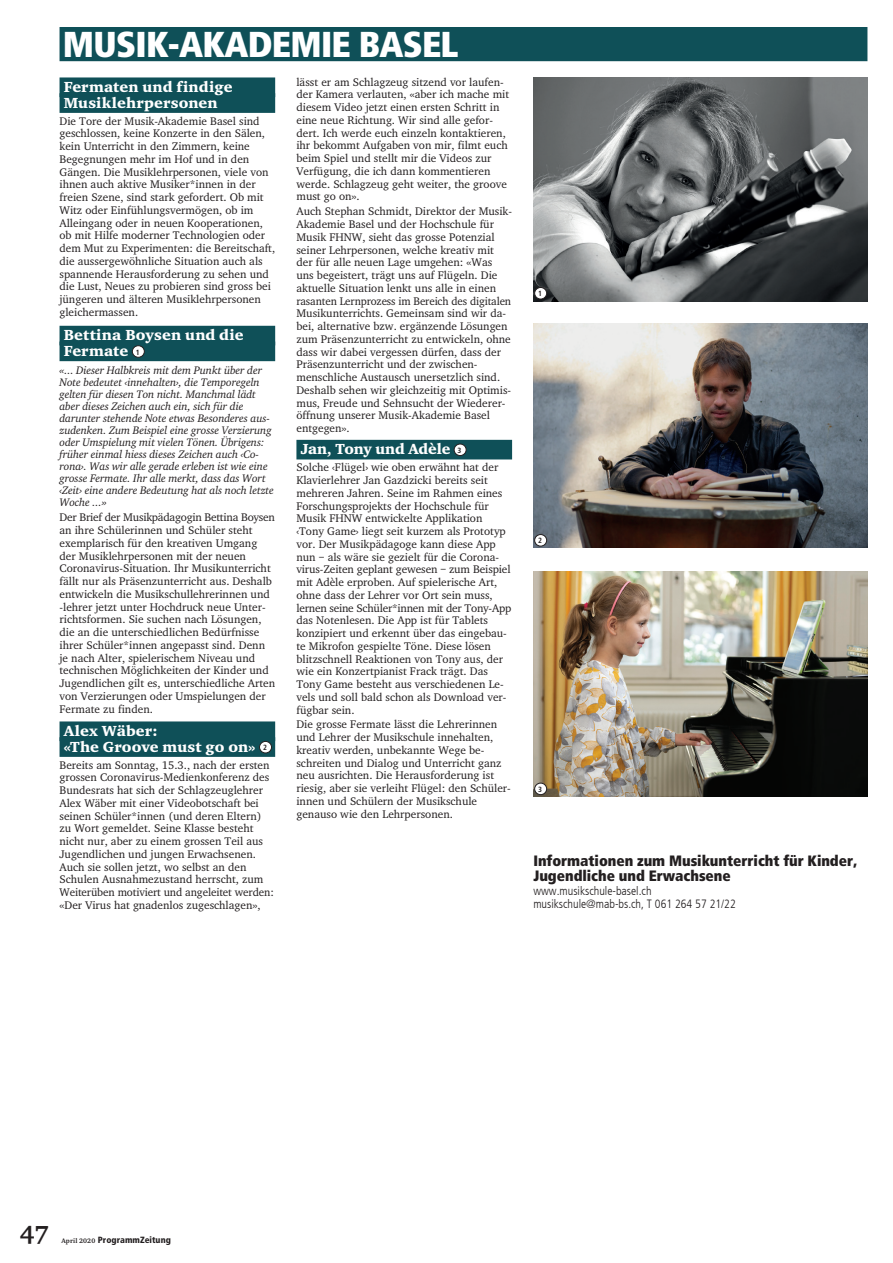
<style>
.page{position:relative;width:893px;height:1263px;background:#fff}
.page>*{position:absolute;margin:0;border:0;box-sizing:border-box;transform-origin:0 0}
.t1{font:900 condensed 36px "Frutiger LT Pro";letter-spacing:-.02em;color:#fff}
.t2{font:700 25.5px "Charter EF";color:#231f20}
.t3{font:900 15px/15.8px "Charter ITC Std";letter-spacing:.01em;color:#fff}
.t4{font:900 condensed 15px/15px "Frutiger LT Pro";letter-spacing:-.005em;color:#231f20}
.t5{font:900 15px "Charter ITC Std";letter-spacing:-.01em;color:#fff}
.t6{font:300 condensed 12px/13.5px "Frutiger LT Com";color:#231f20}
.t7{font:11.4px/12.8px "Charter EF";color:#231f20}
.t8{font:11.25px/12px "Charter EF Regular Italic Os F";letter-spacing:-.01em;color:#231f20}
.t9{font:900 condensed 9px "Frutiger LT Std";color:#231f20}
.t10{font:700 condensed 7.5px "Frutiger LT Com";color:#231f20}
.s1{font-family:"Frutiger LT Com";font-weight:700;font-stretch:condensed;font-size:7.5px;color:#231f20}
.s2{font-family:"Charter EF";font-weight:700;font-stretch:normal;font-size:6.75px}
</style>
<div class="page">
<div style="left:60px;top:27px;width:807px;height:34px;background:#0f5058"></div>
<div style="left:60px;top:77px;width:215px;height:20px;background:#0f5058"></div>
<div style="left:60px;top:93px;width:215px;height:20px;background:#0f5058"></div>
<div style="left:60px;top:326px;width:215px;height:19px;background:#0f5058"></div>
<div style="left:60px;top:341px;width:215px;height:20px;background:#0f5058"></div>
<div style="left:60px;top:721px;width:215px;height:20px;background:#0f5058"></div>
<div style="left:60px;top:737px;width:215px;height:20px;background:#0f5058"></div>
<div style="left:132px;top:346px;width:12px;height:11px;background:#fff;border-radius:50%"></div>
<div style="left:132px;top:345px;width:13px;height:12px;border:1px solid #231f20;border-radius:50%"></div>
<div style="left:260px;top:741px;width:12px;height:12px;background:#fff;border-radius:50%"></div>
<div style="left:259px;top:741px;width:13px;height:12px;border:1px solid #231f20;border-radius:50%"></div>
<div style="left:296px;top:440px;width:216px;height:19px;background:#0f5058"></div>
<div style="left:454px;top:444px;width:12px;height:12px;background:#fff;border-radius:50%"></div>
<div style="left:454px;top:444px;width:12px;height:12px;border:1px solid #231f20;border-radius:50%"></div>
<img style="left:533px;top:77px;width:334px;height:225px">
<img style="left:533px;top:323px;width:334px;height:225px">
<img style="left:533px;top:572px;width:334px;height:224px">
<div style="left:535px;top:287px;width:12px;height:12px;background:#fff;border-radius:50%"></div>
<div style="left:534px;top:287px;width:13px;height:12px;border:1px solid #231f20;border-radius:50%"></div>
<div style="left:535px;top:534px;width:12px;height:12px;background:#fff;border-radius:50%"></div>
<div style="left:534px;top:534px;width:13px;height:12px;border:1px solid #231f20;border-radius:50%"></div>
<div style="left:535px;top:783px;width:12px;height:12px;background:#fff;border-radius:50%"></div>
<div style="left:534px;top:783px;width:13px;height:12px;border:1px solid #231f20;border-radius:50%"></div>
<h1 class="t1" style="left:63px;top:22px;width:397px">MUSIK-AKADEMIE BASEL</h1>
<h3 class="t3" style="left:64px;top:79px;width:170px">Fermaten und findige<br>Musiklehrpersonen</h3>
<p class="t7" style="left:60px;top:114px;width:217px">Die Tore der Musik-Akademie Basel sind geschlossen, keine Konzerte in den Sälen, kein Unterricht in den Zimmern, keine Begegnungen mehr im Hof und in den Gängen. Die Musiklehrpersonen, viele von ihnen auch aktive Musiker*innen in der freien Szene, sind stark gefordert. Ob mit Witz oder Einfühlungsvermögen, ob im Alleingang oder in neuen Kooperationen, ob mit Hilfe moderner Technologien oder dem Mut zu Experimenten: die Bereitschaft, die aussergewöhnliche Situation auch als spannende Herausforderung zu sehen und die Lust, Neues zu probieren sind gross bei jüngeren und älteren Musiklehrpersonen gleichermassen.</p>
<h3 class="t3" style="left:64px;top:327px;width:181px">Bettina Boysen und die<br>Fermate <span class="s1">1</span></h3>
<p class="t8" style="left:60px;top:364px;width:216px">«… Dieser Halbkreis mit dem Punkt über der Note bedeutet ‹innehalten›, die Temporegeln gelten für diesen Ton nicht. Manchmal lädt aber dieses Zeichen auch ein, sich für die darunter stehende Note etwas Besonderes aus&shy;zudenken. Zum Beispiel eine grosse Verzierung oder Umspielung mit vielen Tönen. Übrigens: früher einmal hiess dieses Zeichen auch ‹Co&shy;rona›. Was wir alle gerade erleben ist wie eine grosse Fermate. Ihr alle merkt, dass das Wort ‹Zeit› eine andere Bedeutung hat als noch letzte Woche …»</p>
<p class="t7" style="left:60px;top:511px;width:217px">Der Brief der Musikpädagogin Bettina Boysen an ihre Schülerinnen und Schüler steht exemplarisch für den kreativen Umgang der Musiklehrpersonen mit der neuen Coronavirus-Situation. Ihr Musikunterricht fällt nur als Präsenzunterricht aus. Deshalb entwickeln die Musikschullehrerinnen und -lehrer jetzt unter Hochdruck neue Unter&shy;richtsformen. Sie suchen nach Lösungen, die an die unterschiedlichen Bedürfnisse ihrer Schüler*innen angepasst sind. Denn je nach Alter, spielerischem Niveau und technischen Möglichkeiten der Kinder und Jugendlichen gilt es, unterschiedliche Arten von Verzierungen oder Umspielungen der Fermate zu finden.</p>
<h3 class="t3" style="left:64px;top:723px;width:205px">Alex Wäber:<br>«The Groove must go on» <span class="s1">2</span></h3>
<p class="t7" style="left:60px;top:758px;width:216px">Bereits am Sonntag, 15.3., nach der ersten grossen Coronavirus-Medienkonferenz des Bundesrats hat sich der Schlagzeuglehrer Alex Wäber mit einer Videobotschaft bei seinen Schüler*innen (und deren Eltern) zu Wort gemeldet. Seine Klasse besteht nicht nur, aber zu einem grossen Teil aus Jugendlichen und jungen Erwachsenen.<br>Auch sie sollen jetzt, wo selbst an den Schulen Ausnahmezustand herrscht, zum Weiterüben motiviert und angeleitet werden: «Der Virus hat gnadenlos zugeschlagen»,</p>
<p class="t7" style="left:296px;top:75px;width:214px">lässt er am Schlagzeug sitzend vor laufen&shy;der Kamera verlauten, «aber ich mache mit diesem Video jetzt einen ersten Schritt in eine neue Richtung. Wir sind alle gefor&shy;dert. Ich werde euch einzeln kontaktieren, ihr bekommt Aufgaben von mir, filmt euch beim Spiel und stellt mir die Videos zur Verfügung, die ich dann kommentieren werde. Schlagzeug geht weiter, the groove must go on».</p>
<p class="t7" style="left:296px;top:205px;width:217px">Auch Stephan Schmidt, Direktor der Musik-Akademie Basel und der Hochschule für Musik FHNW, sieht das grosse Potenzial seiner Lehrpersonen, welche kreativ mit der für alle neuen Lage umgehen: «Was uns begeistert, trägt uns auf Flügeln. Die aktuelle Situation lenkt uns alle in einen rasanten Lernprozess im Bereich des digitalen Musikunterrichts. Gemeinsam sind wir da&shy;bei, alternative bzw. ergänzende Lösungen zum Präsenzunterricht zu entwickeln, ohne dass wir dabei vergessen dürfen, dass der Präsenzunterricht und der zwischen&shy;menschliche Austausch unersetzlich sind.<br>Deshalb sehen wir gleichzeitig mit Optimis&shy;mus, Freude und Sehnsucht der Wiederer&shy;öffnung unserer Musik-Akademie Basel entgegen».</p>
<h3 class="t5" style="left:301px;top:440px;width:162px">Jan, Tony und Adèle <span class="s1">3</span></h3>
<p class="t7" style="left:296px;top:461px;width:216px">Solche ‹Flügel› wie oben erwähnt hat der Klavierlehrer Jan Gazdzicki bereits seit mehreren Jahren. Seine im Rahmen eines Forschungsprojekts der Hochschule für Musik FHNW entwickelte Applikation ‹Tony Game› liegt seit kurzem als Prototyp vor. Der Musikpädagoge kann diese App nun – als wäre sie gezielt für die Corona&shy;virus-Zeiten geplant gewesen – zum Beispiel mit Adèle erproben. Auf spielerische Art, ohne dass der Lehrer vor Ort sein muss, lernen seine Schüler*innen mit der Tony-App das Notenlesen. Die App ist für Tablets konzipiert und erkennt über das eingebau&shy;te Mikrofon gespielte Töne. Diese lösen blitzschnell Reaktionen von Tony aus, der wie ein Konzertpianist Frack trägt. Das Tony Game besteht aus verschiedenen Le&shy;vels und soll bald schon als Download ver&shy;fügbar sein.</p>
<p class="t7" style="left:296px;top:718px;width:216px">Die grosse Fermate lässt die Lehrerinnen und Lehrer der Musikschule innehalten, kreativ werden, unbekannte Wege be&shy;schreiten und Dialog und Unterricht ganz neu ausrichten. Die Herausforderung ist riesig, aber sie verleiht Flügel: den Schüler&shy;innen und Schülern der Musikschule genauso wie den Lehrpersonen.</p>
<p class="t10" style="left:538px;top:289px;width:5px">1</p>
<p class="t10" style="left:538px;top:536px;width:5px">2</p>
<p class="t10" style="left:538px;top:785px;width:5px">3</p>
<h3 class="t4" style="left:533px;top:853px;width:325px">Informationen zum Musikunterricht für Kinder,<br>Jugendliche und Erwachsene</h3>
<p class="t6" style="left:533px;top:884px;width:204px">www.musikschule-basel.ch musikschule@mab-bs.ch, T 061 264 57 21/22</p>
<h2 class="t2" style="left:20px;top:1218px;width:31px">47</h2>
<p class="t9" style="left:61px;top:1234px;width:111px"><span class="s2">April 2020</span> ProgrammZeitung</p>
</div>
